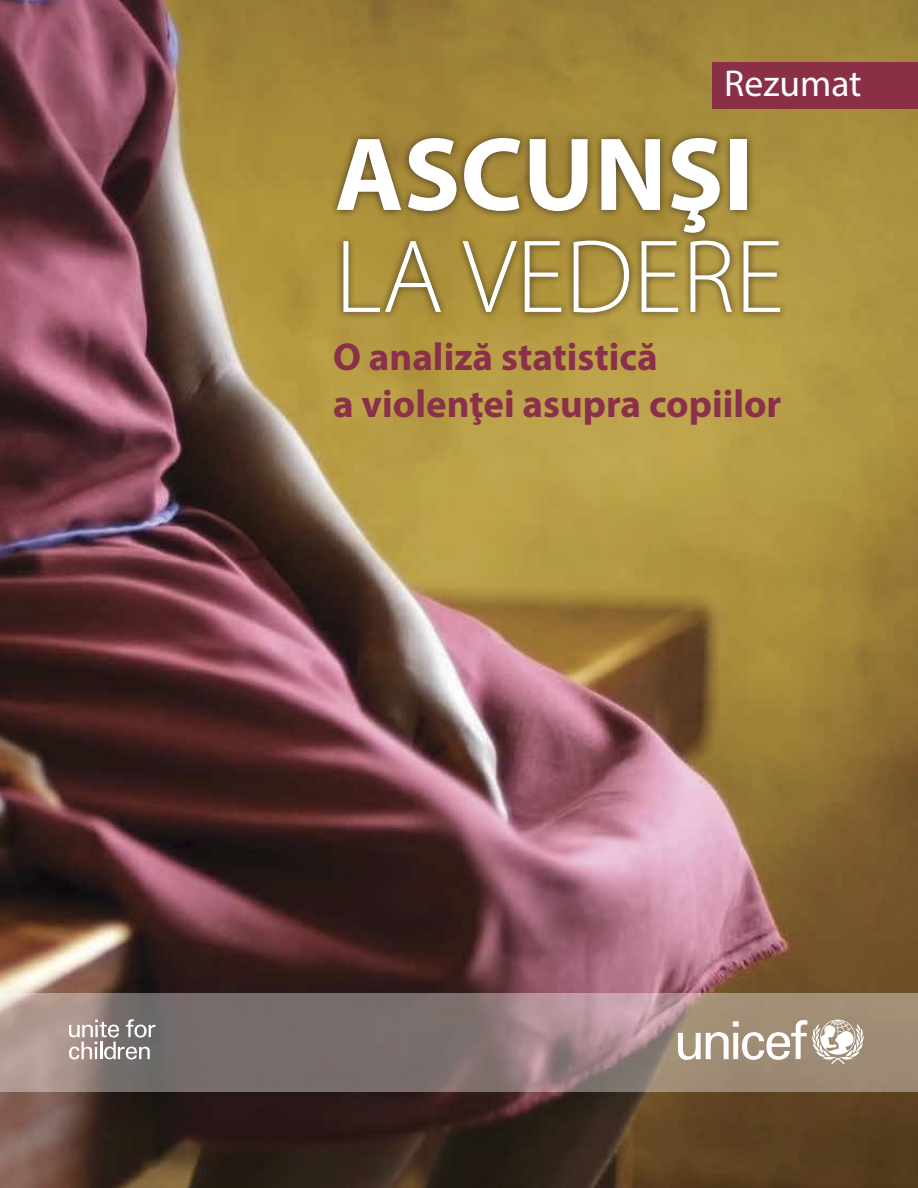
<style>
.page{position:relative;width:918px;height:1188px;background:#fff}
.page>*{position:absolute;margin:0;border:0;box-sizing:border-box;transform-origin:0 0}
.t1{font:300 105px "Myriad Pro";color:#fff}
.t2{font:700 105px "Myriad Pro";color:#fff}
.t3{font:700 39px "Myriad Pro";color:#8a304a}
.t4{font:37.5px "Myriad Pro";color:#fff}
</style>
<div class="page">
<img style="left:0;top:0;width:918px;height:1188px">
<svg style="left:0;top:993px;width:918px;height:98px;background:#907e79"></svg>
<svg style="left:69px;top:1019px;width:86px;height:41px"></svg>
<svg style="left:678px;top:1020px;width:186px;height:44px"></svg>
<div style="left:712px;top:62px;width:206px;height:46px;background:#8a3046"></div>
<div style="left:329px;top:130px;width:459px;height:190px;background:#231f20;opacity:.75"></div>
<p class="t4" style="left:724px;top:60px;width:139px">Rezumat</p>
<p class="t2" style="left:335px;top:106px;width:420px">ASCUNŞI</p>
<p class="t1" style="left:335px;top:214px;width:450px">LA VEDERE</p>
<p class="t3" style="left:333px;top:331px;width:326px">O analiză statistică</p>
<p class="t3" style="left:333px;top:378px;width:450px">a violenţei asupra copiilor</p>
</div>
